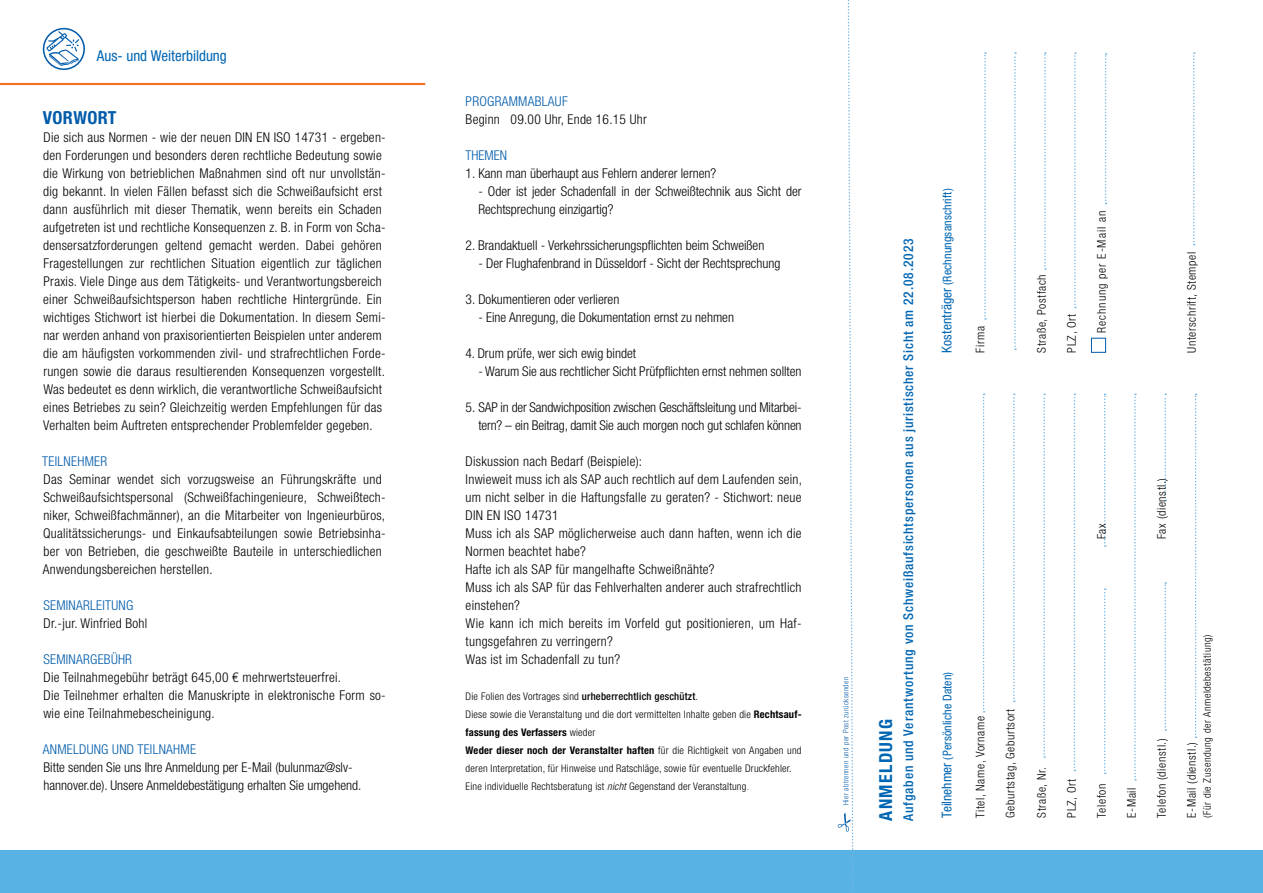
<style>
.page{position:relative;width:1263px;height:893px;background:#fff}
.page>*{position:absolute;margin:0;border:0;box-sizing:border-box;transform-origin:0 0}
.t1{font:700 condensed 18px "Helvetica Neue LT Std";letter-spacing:.075em;color:#0066b3}
.t2{font:700 condensed 18px "Helvetica Neue LT Std";letter-spacing:.02em;color:#005baa}
.t3{font:condensed 15px "Helvetica Neue LT Std";letter-spacing:-.005em;color:#0066b3}
.t4{font:300 condensed 13.5px/18px "Helvetica Neue LT Std";letter-spacing:.02em;color:#000}
.t5{font:300 condensed 13.5px/18px "Helvetica Neue LT Std";color:#000}
.t6{font:300 condensed 13.5px/18px "Helvetica Neue LT Std";letter-spacing:-.01em;color:#000;text-align:right}
.t7{font:500 condensed 13.5px "Helvetica Neue LT Std";letter-spacing:.06em;color:#0066b3}
.t8{font:300 condensed 13.5px "Helvetica Neue LT Std";letter-spacing:.02em;color:#005baa}
.t9{font:300 condensed 12px "Helvetica Neue LT Std";letter-spacing:.05em;color:#000}
.t10{font:condensed 12px "Helvetica Neue LT Std";letter-spacing:.01em;color:#0066b3}
.t11{font:300 condensed 12px "Helvetica Neue LT Std";letter-spacing:.075em;color:#000}
.t12{font:300 condensed 10.5px/18px "Helvetica Neue LT Std";letter-spacing:.02em;color:#000}
.t13{font:300 condensed 10.5px "Helvetica Neue LT Std";letter-spacing:.05em;color:#000}
.t14{font:300 condensed 7.5px "Helvetica Neue LT Std";letter-spacing:.05em;color:#005baa}
.s1{font-weight:500}
.s2{font-weight:700}
.s3{font-style:italic}
.s4{color:#4d4d4f}
.s5{font-size:13.5px}
</style>
<div class="page">
<svg style="left:43px;top:28px;width:42px;height:42px"></svg>
<div style="left:0;top:850px;width:1263px;height:43px;background:#59b2e4"></div>
<hr style="left:0;top:83px;width:425px;height:2px;background:#f36f21">
<svg style="left:838px;top:0;width:16px;height:891px"></svg>
<svg style="left:1104px;top:588px;width:2px;height:186px"></svg>
<svg style="left:1164px;top:582px;width:2px;height:149px"></svg>
<svg style="left:983px;top:394px;width:1px;height:318px"></svg>
<svg style="left:1013px;top:394px;width:2px;height:308px"></svg>
<svg style="left:1043px;top:394px;width:2px;height:364px"></svg>
<svg style="left:1074px;top:394px;width:1px;height:377px"></svg>
<svg style="left:1104px;top:394px;width:2px;height:153px"></svg>
<svg style="left:1134px;top:394px;width:2px;height:386px"></svg>
<svg style="left:1164px;top:394px;width:2px;height:107px"></svg>
<svg style="left:1195px;top:394px;width:1px;height:344px"></svg>
<svg style="left:984px;top:52px;width:2px;height:268px"></svg>
<svg style="left:1014px;top:52px;width:2px;height:298px"></svg>
<svg style="left:1044px;top:52px;width:2px;height:218px"></svg>
<svg style="left:1074px;top:52px;width:2px;height:256px"></svg>
<svg style="left:1193px;top:52px;width:2px;height:193px"></svg>
<div style="left:1091px;top:338px;width:15px;height:15px;border:1px solid #005baa"></div>
<svg style="left:1105px;top:53px;width:1px;height:151px"></svg>
<p class="t3" style="left:97px;top:47px;width:131px">Aus- und Weiterbildung</p>
<h1 class="t2" style="left:43px;top:107px;width:75px">VORWORT</h1>
<p class="t4" style="left:43px;top:128px;width:344px">Die sich aus Normen - wie der neuen DIN EN ISO 14731 - ergeben&shy;den Forderungen und besonders deren rechtliche Bedeutung sowie die Wirkung von betrieblichen Maßnahmen sind oft nur unvollstän&shy;dig bekannt. In vielen Fällen befasst sich die Schweißaufsicht erst dann ausführlich mit dieser Thematik, wenn bereits ein Schaden aufgetreten ist und rechtliche Konsequenzen z. B. in Form von Scha&shy;densersatzforderungen geltend gemacht werden. Dabei gehören Fragestellungen zur rechtlichen Situation eigentlich zur täglichen Praxis. Viele Dinge aus dem Tätigkeits- und Verantwortungsbereich einer Schweißaufsichtsperson haben rechtliche Hintergründe. Ein wichtiges Stichwort ist hierbei die Dokumentation. In diesem Semi&shy;nar werden anhand von praxisorientierten Beispielen unter anderem die am häufigsten vorkommenden zivil- und strafrechtlichen Forde&shy;rungen sowie die daraus resultierenden Konsequenzen vorgestellt.<br>Was bedeutet es denn wirklich, die verantwortliche Schweißaufsicht eines Betriebes zu sein? Gleichzeitig werden Empfehlungen für das Verhalten beim Auftreten entsprechender Problemfelder gegeben.</p>
<p class="t8" style="left:42px;top:454px;width:66px">TEILNEHMER</p>
<p class="t4" style="left:43px;top:470px;width:344px">Das Seminar wendet sich vorzugsweise an Führungskräfte und Schweißaufsichtspersonal (Schweißfachingenieure, Schweißtech&shy;niker, Schweißfachmänner), an die Mitarbeiter von Ingenieurbüros, Qualitätssicherungs- und Einkaufsabteilungen sowie Betriebsinha&shy;ber von Betrieben, die geschweißte Bauteile in unterschiedlichen Anwendungsbereichen herstellen.</p>
<p class="t8" style="left:43px;top:598px;width:91px">SEMINARLEITUNG</p>
<p class="t4" style="left:44px;top:614px;width:105px">Dr.-jur. Winfried Bohl</p>
<p class="t8" style="left:43px;top:652px;width:90px">SEMINARGEBÜHR</p>
<p class="t4" style="left:43px;top:668px;width:344px">Die Teilnahmegebühr beträgt 645,00 € mehrwertsteuerfrei.<br>Die Teilnehmer erhalten die Manuskripte in elektronische Form so&shy;wie eine Teilnahmebescheinigung.</p>
<p class="t8" style="left:43px;top:742px;width:155px">ANMELDUNG UND TEILNAHME</p>
<p class="t5" style="left:44px;top:758px;width:319px">Bitte senden Sie uns Ihre Anmeldung per E-Mail (bulunmaz@slv&shy;hannover.de). Unsere Anmeldebestätigung erhalten Sie umgehend.</p>
<p class="t8" style="left:466px;top:94px;width:104px">PROGRAMMABLAUF</p>
<p class="t4" style="left:466px;top:110px;width:183px">Beginn 09.00 Uhr, Ende 16.15 Uhr</p>
<p class="t8" style="left:466px;top:148px;width:43px">THEMEN</p>
<p class="t5" style="left:466px;top:164px;width:252px">1. Kann man überhaupt aus Fehlern anderer lernen?</p>
<p class="t5" style="left:478px;top:182px;width:325px">- Oder ist jeder Schadenfall in der Schweißtechnik aus Sicht der<br>Rechtsprechung einzigartig?</p>
<p class="t5" style="left:466px;top:236px;width:300px">2. Brandaktuell - Verkehrssicherungspflichten beim Schweißen</p>
<p class="t5" style="left:478px;top:254px;width:303px">- Der Flughafenbrand in Düsseldorf - Sicht der Rechtsprechung</p>
<p class="t5" style="left:466px;top:290px;width:155px">3. Dokumentieren oder verlieren</p>
<p class="t5" style="left:478px;top:308px;width:257px">- Eine Anregung, die Dokumentation ernst zu nehmen</p>
<p class="t5" style="left:466px;top:344px;width:172px">4. Drum prüfe, wer sich ewig bindet</p>
<p class="t5" style="left:478px;top:362px;width:325px">- Warum Sie aus rechtlicher Sicht Prüfpflichten ernst nehmen sollten</p>
<p class="t6" style="left:466px;top:398px;width:337px">5. SAP in der Sandwichposition zwischen Geschäftsleitung und Mitarbei&shy;tern? – ein Beitrag, damit Sie auch morgen noch gut schlafen können</p>
<p class="t4" style="left:466px;top:452px;width:338px">Diskussion nach Bedarf (Beispiele):<br>Inwieweit muss ich als SAP auch rechtlich auf dem Laufenden sein, um nicht selber in die Haftungsfalle zu geraten? - Stichwort: neue DIN EN ISO 14731<br>Muss ich als SAP möglicherweise auch dann haften, wenn ich die Normen beachtet habe?<br>Hafte ich als SAP für mangelhafte Schweißnähte?<br>Muss ich als SAP für das Fehlverhalten anderer auch strafrechtlich einstehen?<br>Wie kann ich mich bereits im Vorfeld gut positionieren, um Haf&shy;tungsgefahren zu verringern?<br>Was ist im Schadenfall zu tun?</p>
<p class="t12" style="left:466px;top:688px;width:337px">Die Folien des Vortrages sind <span class="s1">urheberrechtlich geschützt</span>.<br>Diese sowie die Veranstaltung und die dort vermittelten Inhalte geben die <span class="s2">Rechtsauf&shy;fassung des Verfassers</span> wieder<br><span class="s2">Weder dieser noch der Veranstalter haften</span> für die Richtigkeit von Angaben und deren Interpretation, für Hinweise und Ratschläge, sowie für eventuelle Druckfehler.<br>Eine individuelle Rechtsberatung ist <span class="s3">nicht</span> Gegenstand der Veranstaltung<span class="s4">.</span></p>
<p class="t10" style="left:940px;top:353px;width:166px;rotate:-90deg"><span class="s5">Kostenträger</span> (Rechnungsanschrift)</p>
<p class="t7" style="left:900px;top:821px;width:584px;rotate:-90deg">Aufgaben und Verantwortung von Schweißaufsichtspersonen aus juristischer Sicht am 22.08.2023</p>
<p class="t14" style="left:841px;top:805px;width:129px;rotate:-90deg">Hier abtrennen und per Post zurücksenden</p>
<p class="t10" style="left:940px;top:818px;width:147px;rotate:-90deg"><span class="s5">Teilnehmer</span> (Persönliche Daten)</p>
<h1 class="t1" style="left:875px;top:821px;width:103px;rotate:-90deg">ANMELDUNG</h1>
<p class="t9" style="left:973px;top:353px;width:28px;rotate:-90deg">Firma</p>
<p class="t9" style="left:1035px;top:353px;width:80px;rotate:-90deg">Straße, Postfach</p>
<p class="t9" style="left:1065px;top:353px;width:40px;rotate:-90deg">PLZ, Ort</p>
<p class="t11" style="left:1095px;top:333px;width:123px;rotate:-90deg">Rechnung per E-Mail an</p>
<p class="t9" style="left:1185px;top:353px;width:102px;rotate:-90deg">Unterschrift, Stempel</p>
<p class="t9" style="left:1095px;top:539px;width:17px;rotate:-90deg">Fax</p>
<p class="t9" style="left:1155px;top:539px;width:63px;rotate:-90deg">Fax (dienstl.)</p>
<p class="t9" style="left:973px;top:818px;width:103px;rotate:-90deg">Titel, Name, Vorname</p>
<p class="t9" style="left:1003px;top:818px;width:110px;rotate:-90deg">Geburtstag, Geburtsort</p>
<p class="t9" style="left:1035px;top:818px;width:52px;rotate:-90deg">Straße, Nr.</p>
<p class="t9" style="left:1065px;top:818px;width:40px;rotate:-90deg">PLZ, Ort</p>
<p class="t9" style="left:1095px;top:818px;width:35px;rotate:-90deg">Telefon</p>
<p class="t9" style="left:1125px;top:818px;width:32px;rotate:-90deg">E-Mail</p>
<p class="t9" style="left:1155px;top:818px;width:81px;rotate:-90deg">Telefon (dienstl.)</p>
<p class="t13" style="left:1201px;top:818px;width:185px;rotate:-90deg">(Für die Zusendung der Anmeldebestätiung)</p>
<p class="t9" style="left:1185px;top:818px;width:77px;rotate:-90deg">E-Mail (dienstl.)</p>
</div>
